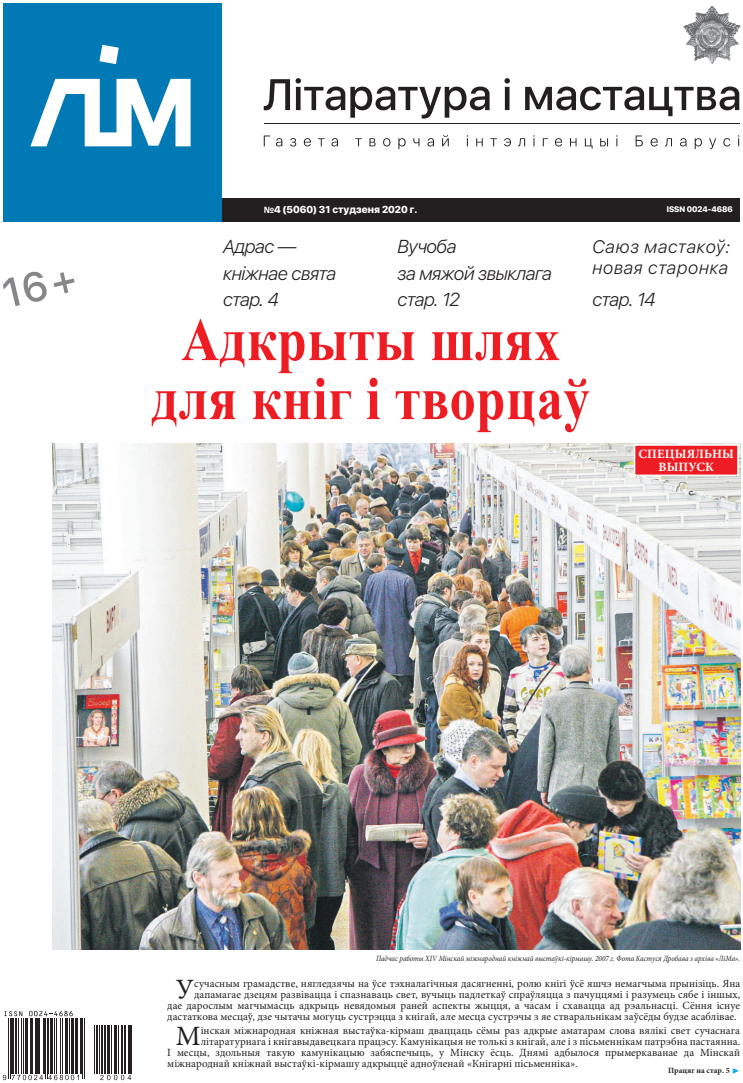
<style>
.page{position:relative;width:743px;height:1083px;background:#fff}
.page>*{position:absolute;margin:0;border:0;box-sizing:border-box;transform-origin:0 0}
.t1{font:700 61px/59px "Times New Roman";letter-spacing:.01em;color:#ee1d23;text-align:center;scale:.86 1}
.t2{font:27.9px "Minion Pro";color:#231f20}
.t3{font:italic 300 18.6px/26.5px "SFUI Text";letter-spacing:-.06em;color:#231f20}
.t4{font:italic 300 18px/21.8px "SFUI Text";color:#231f20}
.t5{font:700 12.7px/13.3px "Minion Pro";letter-spacing:.01em;color:#fff;text-align:center}
.t6{font:11px "Minion Pro";color:#231f20}
.t7{font:800 10px "SFUI Display";color:#fff}
.t8{font:italic 8px "Minion Pro";color:#231f20;scale:.9 1}
.t9{font:700 8px "Minion Pro";color:#231f20}
.t10{font:800 8px "SFUI Display";color:#fff}
.s1{font-family:"Calibri";font-weight:700}
.s2{font-weight:400;font-size:12px;color:#00aeef}
</style>
<div class="page">
<div style="left:222px;top:198px;width:518px;height:24px;background:#231f20"></div>
<svg style="left:264px;top:78px;width:225px;height:41px"></svg>
<svg style="left:504px;top:78px;width:6px;height:32px"></svg>
<svg style="left:525px;top:87px;width:214px;height:29px"></svg>
<hr style="left:264px;top:123px;width:475px;height:1px;background:#231f20">
<svg style="left:264px;top:135px;width:6px;height:11px"></svg>
<svg style="left:276px;top:138px;width:6px;height:8px"></svg>
<svg style="left:290px;top:138px;width:6px;height:8px"></svg>
<svg style="left:304px;top:138px;width:7px;height:8px"></svg>
<svg style="left:318px;top:138px;width:6px;height:8px"></svg>
<svg style="left:331px;top:138px;width:7px;height:8px"></svg>
<svg style="left:355px;top:138px;width:7px;height:8px"></svg>
<svg style="left:369px;top:138px;width:6px;height:8px"></svg>
<svg style="left:383px;top:138px;width:7px;height:8px"></svg>
<svg style="left:398px;top:138px;width:7px;height:11px"></svg>
<svg style="left:413px;top:138px;width:6px;height:8px"></svg>
<svg style="left:427px;top:138px;width:7px;height:8px"></svg>
<svg style="left:442px;top:135px;width:7px;height:11px"></svg>
<svg style="left:476px;top:138px;width:7px;height:8px"></svg>
<svg style="left:490px;top:138px;width:7px;height:8px"></svg>
<svg style="left:504px;top:138px;width:7px;height:8px"></svg>
<svg style="left:518px;top:138px;width:7px;height:8px"></svg>
<svg style="left:543px;top:138px;width:5px;height:8px"></svg>
<svg style="left:555px;top:138px;width:7px;height:8px"></svg>
<svg style="left:570px;top:138px;width:6px;height:8px"></svg>
<svg style="left:585px;top:138px;width:7px;height:11px"></svg>
<svg style="left:600px;top:138px;width:8px;height:8px"></svg>
<svg style="left:635px;top:135px;width:8px;height:11px"></svg>
<svg style="left:650px;top:138px;width:7px;height:8px"></svg>
<svg style="left:665px;top:138px;width:7px;height:8px"></svg>
<svg style="left:680px;top:138px;width:6px;height:8px"></svg>
<svg style="left:694px;top:138px;width:8px;height:11px"></svg>
<svg style="left:709px;top:138px;width:7px;height:11px"></svg>
<svg style="left:723px;top:138px;width:7px;height:8px"></svg>
<img style="left:684px;top:6px;width:56px;height:58px">
<svg style="left:3px;top:271px;width:44px;height:35px"></svg>
<svg style="left:54px;top:272px;width:21px;height:21px"></svg>
<div style="left:3px;top:3px;width:219px;height:219px;background:#0179b4"></div>
<svg style="left:99px;top:45px;width:20px;height:19px"></svg>
<svg style="left:30px;top:79px;width:161px;height:67px"></svg>
<svg style="left:4px;top:1011px;width:18px;height:5px"></svg>
<svg style="left:29px;top:1011px;width:44px;height:5px"></svg>
<hr style="left:8px;top:1018px;width:1px;height:60px;background:#231f20">
<hr style="left:10px;top:1018px;width:1px;height:60px;background:#231f20">
<hr style="left:12px;top:1018px;width:2px;height:55px;background:#231f20">
<hr style="left:15px;top:1018px;width:1px;height:55px;background:#231f20">
<hr style="left:18px;top:1018px;width:1px;height:55px;background:#231f20">
<hr style="left:21px;top:1018px;width:1px;height:55px;background:#231f20">
<hr style="left:23px;top:1018px;width:1px;height:55px;background:#231f20">
<hr style="left:25px;top:1018px;width:2px;height:55px;background:#231f20">
<hr style="left:30px;top:1018px;width:2px;height:55px;background:#231f20">
<hr style="left:32px;top:1018px;width:1px;height:55px;background:#231f20">
<hr style="left:35px;top:1018px;width:1px;height:55px;background:#231f20">
<hr style="left:37px;top:1018px;width:2px;height:55px;background:#231f20">
<hr style="left:40px;top:1018px;width:1px;height:55px;background:#231f20">
<hr style="left:43px;top:1018px;width:1px;height:55px;background:#231f20">
<hr style="left:45px;top:1018px;width:1px;height:60px;background:#231f20">
<hr style="left:47px;top:1018px;width:1px;height:60px;background:#231f20">
<hr style="left:49px;top:1018px;width:1px;height:55px;background:#231f20">
<hr style="left:50px;top:1018px;width:2px;height:55px;background:#231f20">
<hr style="left:54px;top:1018px;width:1px;height:55px;background:#231f20">
<hr style="left:56px;top:1018px;width:1px;height:55px;background:#231f20">
<hr style="left:60px;top:1018px;width:1px;height:55px;background:#231f20">
<hr style="left:62px;top:1018px;width:1px;height:55px;background:#231f20">
<hr style="left:65px;top:1018px;width:3px;height:55px;background:#231f20">
<hr style="left:69px;top:1018px;width:1px;height:55px;background:#231f20">
<hr style="left:71px;top:1018px;width:2px;height:55px;background:#231f20">
<hr style="left:75px;top:1018px;width:1px;height:55px;background:#231f20">
<hr style="left:77px;top:1018px;width:1px;height:55px;background:#231f20">
<hr style="left:80px;top:1018px;width:1px;height:55px;background:#231f20">
<hr style="left:82px;top:1018px;width:1px;height:60px;background:#231f20">
<hr style="left:84px;top:1018px;width:1px;height:60px;background:#231f20">
<hr style="left:94px;top:1025px;width:1px;height:48px;background:#231f20">
<hr style="left:96px;top:1025px;width:1px;height:48px;background:#231f20">
<hr style="left:99px;top:1025px;width:1px;height:48px;background:#231f20">
<hr style="left:101px;top:1025px;width:2px;height:48px;background:#231f20">
<hr style="left:104px;top:1025px;width:1px;height:48px;background:#231f20">
<hr style="left:105px;top:1025px;width:1px;height:48px;background:#231f20">
<hr style="left:108px;top:1025px;width:2px;height:48px;background:#231f20">
<hr style="left:111px;top:1025px;width:1px;height:48px;background:#231f20">
<hr style="left:114px;top:1025px;width:2px;height:48px;background:#231f20">
<hr style="left:117px;top:1025px;width:1px;height:48px;background:#231f20">
<hr style="left:118px;top:1025px;width:1px;height:48px;background:#231f20">
<hr style="left:121px;top:1025px;width:2px;height:48px;background:#231f20">
<hr style="left:124px;top:1025px;width:1px;height:48px;background:#231f20">
<hr style="left:125px;top:1025px;width:1px;height:48px;background:#231f20">
<hr style="left:128px;top:1025px;width:2px;height:48px;background:#231f20">
<hr style="left:131px;top:1025px;width:1px;height:48px;background:#231f20">
<svg style="left:3px;top:1075px;width:3px;height:5px"></svg>
<svg style="left:12px;top:1075px;width:67px;height:5px"></svg>
<svg style="left:100px;top:1075px;width:31px;height:5px"></svg>
<img style="left:52px;top:443px;width:688px;height:507px">
<div style="left:634px;top:445px;width:104px;height:30px;background:#ee1d23"></div>
<div style="left:633px;top:444px;width:105px;height:32px;border:2px solid #fff"></div>
<p class="t7" style="left:264px;top:202px;width:155px"><span class="s1">№</span>4 (5060) 31 студзеня 2020 г.</p>
<p class="t10" style="left:666px;top:204px;width:68px">ISSN 0024-4686</p>
<h3 class="t3" style="left:222px;top:233px;width:115px">Адрас — кніжнае свята стар. 4</h3>
<h3 class="t4" style="left:591px;top:235px;width:140px">Саюз мастакоў: новая старонка</h3>
<h3 class="t3" style="left:396px;top:233px;width:156px">Вучоба<br>за мяжой звыклага стар. 12</h3>
<h1 class="t1" style="left:152px;top:308px;width:511px">Адкрыты шлях для кніг і творцаў</h1>
<h3 class="t3" style="left:591px;top:286px;width:65px">стар. 14</h3>
<p class="t5" style="left:638px;top:447px;width:97px">СПЕЦЫЯЛЬНЫ<br>ВЫПУСК</p>
<p class="t8" style="left:376px;top:953px;width:406px">Падчас работы XIV Мінскай міжнароднай кніжнай выстаўкі-кірмашу. 2007 г. Фота Кастуся Дробава з архіва «ЛіМа».</p>
<h2 class="t2" style="left:176px;top:970px;width:20px">У</h2>
<p class="t6" style="left:194px;top:976px;width:547px">сучасным грамадстве, нягледзячы на ўсе тэхналагічныя дасягненні, ролю кнігі ўсё яшчэ немагчыма прынізіць. Яна</p>
<p class="t6" style="left:194px;top:987px;width:547px">дапамагае дзецям развівацца і спазнаваць свет, вучыць падлеткаў спраўляцца з пачуццямі і разумець сябе і іншых,</p>
<p class="t6" style="left:167px;top:998px;width:574px">дае дарослым магчымасць адкрыць невядомыя раней аспекты жыцця, а часам і схавацца ад рэальнасці. Сёння існуе</p>
<p class="t6" style="left:167px;top:1009px;width:571px">дастаткова месцаў, дзе чытачы могуць сустрэцца з кнігай, але месца сустрэчы з яе стваральнікам заўсёды будзе асаблівае.</p>
<h2 class="t2" style="left:176px;top:1017px;width:26px">М</h2>
<p class="t6" style="left:201px;top:1023px;width:541px">інская міжнародная кніжная выстаўка-кірмаш дваццаць сёмы раз адкрые аматарам слова вялікі свет сучаснага</p>
<p class="t6" style="left:201px;top:1034px;width:541px">літаратурнага і кнігавыдавецкага працэсу. Камунікацыя не толькі з кнігай, але і з пісьменнікам патрэбна пастаянна.</p>
<p class="t6" style="left:167px;top:1045px;width:574px">І месцы, здольныя такую камунікацыю забяспечыць, у Мінску ёсць. Днямі адбылося прымеркаванае да Мінскай</p>
<p class="t6" style="left:167px;top:1056px;width:412px">міжнароднай кніжнай выстаўкі-кірмашу адкрыццё адноўленай «Кнігарні пісьменніка».</p>
<p class="t9" style="left:668px;top:1065px;width:73px">Працяг на стар. 5 <span class="s2">▶</span></p>
</div>
